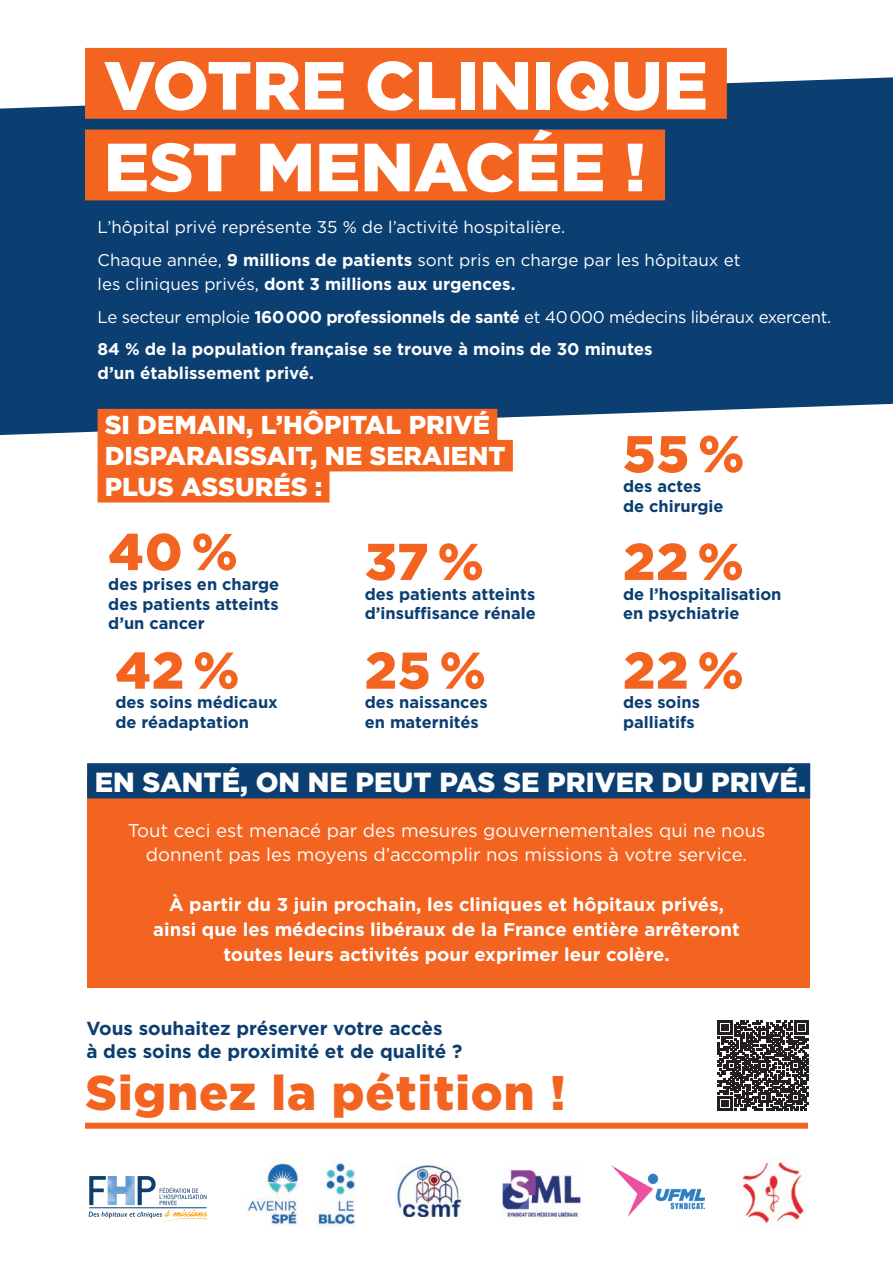
<style>
.page{position:relative;width:893px;height:1263px;background:#fff}
.page>*{position:absolute;margin:0;border:0;box-sizing:border-box;transform-origin:0 0}
.t1{font:900 68.1px/81.6px "Gotham";color:#fff}
.t2{font:900 51.6px "Gotham";letter-spacing:.02em;color:#f36421}
.t3{font:900 48.6px "Gotham";letter-spacing:.02em;color:#f36421}
.t4{font:900 27.6px "Gotham";color:#fff}
.t5{font:900 25.95px/31px "Gotham";color:#fff}
.t6{font:700 18.9px/22.6px "Gotham";color:#0b3e71}
.t7{font:700 18.6px/24.8px "Gotham";color:#fff;text-align:center}
.t8{font:18.6px/24.8px "Gotham";color:#fff;text-align:center}
.t9{font:700 16.95px/32.5px "Gotham";color:#fff}
.t10{font:16.95px/32.5px "Gotham";color:#fff}
.t11{font:700 16.35px/19.6px "Gotham";color:#0b3e71}
.s1{font-weight:700}
.s2{font-weight:400}
</style>
<div class="page">
<div style="left:0;top:77px;width:893px;height:358px;background:#0b3e71"></div>
<div style="left:98px;top:409px;width:399px;height:31px;background:#f36421"></div>
<div style="left:98px;top:440px;width:415px;height:31px;background:#f36421"></div>
<div style="left:98px;top:471px;width:232px;height:31px;background:#f36421"></div>
<div style="left:87px;top:775px;width:723px;height:213px;background:#f36421"></div>
<div style="left:87px;top:763px;width:723px;height:35px;background:#0b3e71"></div>
<div style="left:85px;top:48px;width:642px;height:71px;background:#f36421"></div>
<div style="left:85px;top:130px;width:580px;height:70px;background:#f36421"></div>
<svg style="left:718px;top:1020px;width:90px;height:90px"></svg>
<div style="left:85px;top:1123px;width:723px;height:6px;background:#f36421"></div>
<svg style="left:89px;top:1176px;width:120px;height:46px"></svg>
<img style="left:108px;top:1176px;width:27px;height:29px">
<hr style="left:89px;top:1207px;width:118px;height:1px;background:#0f3e6b">
<img style="left:248px;top:1163px;width:107px;height:63px">
<img style="left:396px;top:1165px;width:66px;height:51px">
<img style="left:612px;top:1165px;width:93px;height:51px">
<img style="left:502px;top:1169px;width:79px;height:49px">
<img style="left:742px;top:1161px;width:63px;height:63px">
<h1 class="t1" style="left:104px;top:44px;width:606px">VOTRE CLINIQUE<br>EST MENACÉE !</h1>
<p class="t10" style="left:98px;top:211px;width:644px">L’hôpital privé représente 35 % de l’activité hospitalière.<br>Chaque année, <span class="s1">9 millions de patients</span> sont pris en charge par les hôpitaux et</p>
<p class="t9" style="left:98px;top:268px;width:735px"><span class="s2">les cliniques privés,</span> dont 3 millions aux urgences.<br><span class="s2">Le secteur emploie</span> 160 000 professionnels de santé <span class="s2">et 40 000 médecins libéraux exercent.<br></span>84 % de la population française se trouve à moins de 30 minutes</p>
<p class="t9" style="left:98px;top:357px;width:218px">d’un établissement privé.</p>
<h3 class="t5" style="left:105px;top:409px;width:402px">SI DEMAIN, L’HÔPITAL PRIVÉ<br>DISPARAISSAIT, NE SERAIENT<br>PLUS ASSURÉS :</h3>
<h2 class="t2" style="left:623px;top:418px;width:123px">55 %</h2>
<p class="t11" style="left:623px;top:476px;width:102px">des actes de chirurgie</p>
<h2 class="t2" style="left:623px;top:526px;width:122px">22 %</h2>
<p class="t11" style="left:623px;top:584px;width:160px">de l’hospitalisation en psychiatrie</p>
<h2 class="t2" style="left:623px;top:635px;width:122px">22 %</h2>
<p class="t11" style="left:623px;top:693px;width:78px">des soins palliatifs</p>
<h2 class="t2" style="left:108px;top:516px;width:131px">40 %</h2>
<p class="t11" style="left:108px;top:574px;width:173px;text-align:justify">des prises en charge des patients atteints d’un cancer</p>
<h2 class="t2" style="left:115px;top:635px;width:126px">42 %</h2>
<p class="t11" style="left:115px;top:693px;width:164px">des soins médicaux de réadaptation</p>
<h2 class="t2" style="left:365px;top:526px;width:121px">37 %</h2>
<p class="t11" style="left:365px;top:584px;width:172px">des patients atteints d’insuffisance rénale</p>
<h2 class="t2" style="left:365px;top:635px;width:123px">25 %</h2>
<p class="t11" style="left:365px;top:693px;width:124px">des naissances en maternités</p>
<h3 class="t4" style="left:95px;top:763px;width:713px">EN SANTÉ, ON NE PEUT PAS SE PRIVER DU PRIVÉ.</h3>
<p class="t8" style="left:128px;top:817px;width:639px">Tout ceci est menacé par des mesures gouvernementales qui ne nous donnent pas les moyens d’accomplir nos missions à votre service.</p>
<p class="t7" style="left:153px;top:892px;width:588px">À partir du 3 juin prochain, les cliniques et hôpitaux privés, ainsi que les médecins libéraux de la France entière arrêteront toutes leurs activités pour exprimer leur colère.</p>
<p class="t6" style="left:86px;top:1017px;width:377px">Vous souhaitez préserver votre accès<br>à des soins de proximité et de qualité ?</p>
<h3 class="t3" style="left:85px;top:1059px;width:482px">Signez la pétition !</h3>
</div>
